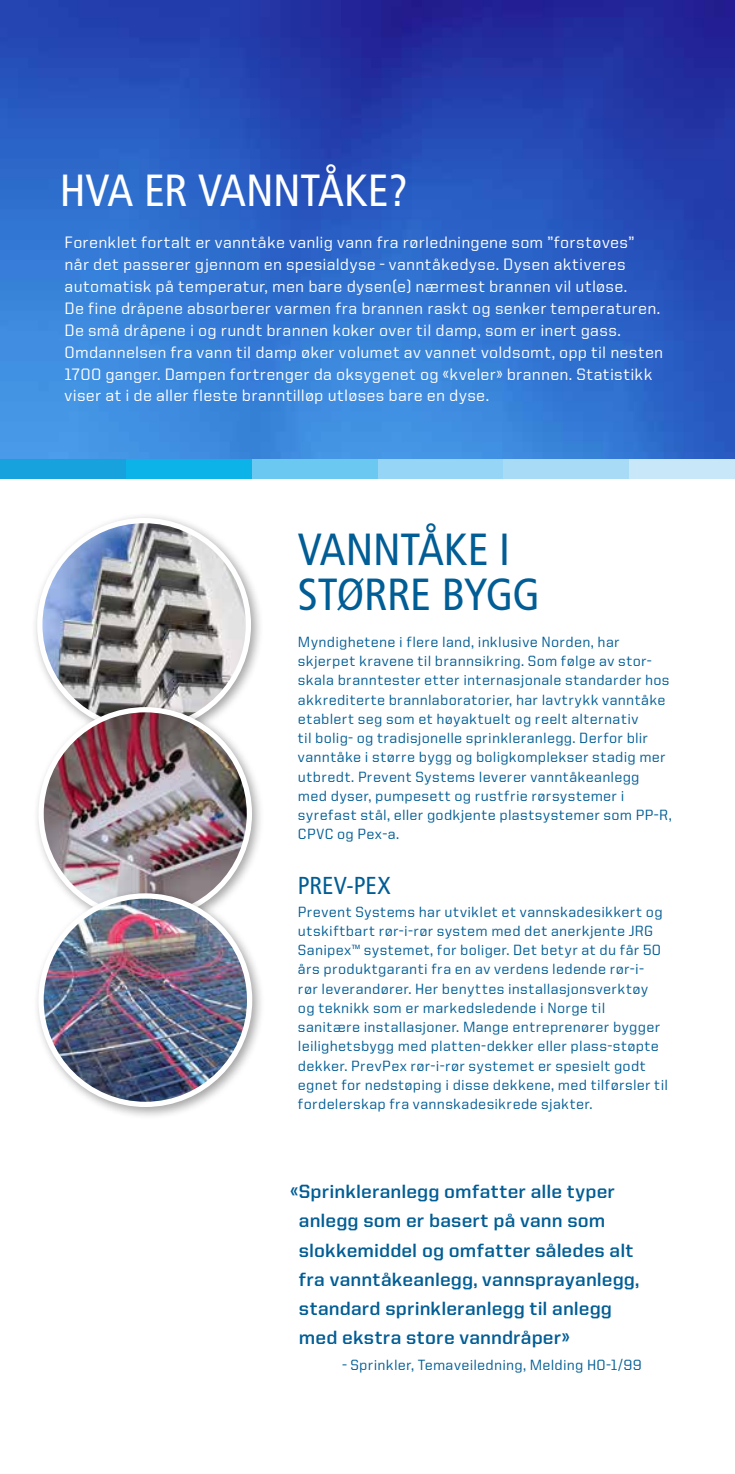
<style>
.page{position:relative;width:735px;height:1474px;background:#fff}
.page>*{position:absolute;margin:0;border:0;box-sizing:border-box;transform-origin:0 0}
.t1{font:condensed 44.98px/45.5px "Frutiger";letter-spacing:-.01em;color:#005d95}
.t2{font:condensed 44.98px "Frutiger";letter-spacing:-.005em;color:#fff}
.t3{font:condensed 24.5px "Frutiger";letter-spacing:-.005em;color:#005d95}
.t4{font:700 19.25px/29.1px "United Sans Reg";letter-spacing:.005em;color:#005d95}
.t5{font:500 16.62px/21.9px "United Sans Reg";letter-spacing:.015em;color:#fff}
.t6{font:500 14.88px/19.2px "United Sans Reg";letter-spacing:.02em;color:#005d95}
</style>
<div class="page">
<img style="left:0;top:0;width:734px;height:460px">
<div style="left:628px;top:460px;width:106px;height:19px;background:#c8e7f9"></div>
<div style="left:503px;top:460px;width:125px;height:19px;background:#a8dbf6"></div>
<div style="left:377px;top:460px;width:126px;height:19px;background:#96d5f5"></div>
<div style="left:251px;top:460px;width:126px;height:19px;background:#6bc8f0"></div>
<div style="left:126px;top:460px;width:125px;height:19px;background:#0cb3e9"></div>
<div style="left:0;top:460px;width:126px;height:19px;background:#17a2dd"></div>
<div style="left:31px;top:512px;width:233px;height:232px;background:#000;opacity:.36"></div>
<img style="left:41px;top:520px;width:207px;height:181px">
<div style="left:32px;top:701px;width:233px;height:232px;background:#000;opacity:.36"></div>
<img style="left:41px;top:709px;width:208px;height:208px;border-radius:104px">
<div style="left:32px;top:887px;width:233px;height:232px;background:#000;opacity:.36"></div>
<img style="left:41px;top:896px;width:208px;height:208px;border-radius:104px">
<div style="left:38px;top:893px;width:214px;height:214px;border:5px solid #fff;border-radius:50%"></div>
<h1 class="t2" style="left:60px;top:164px;width:349px">HVA ER VANNTÅKE?</h1>
<p class="t5" style="left:65px;top:231px;width:600px">Forenklet fortalt er vanntåke vanlig vann fra rørledningene som ”forstøves”<br>når det passerer gjennom en spesialdyse - vanntåkedyse. Dysen aktiveres automatisk på temperatur, men bare dysen(e) nærmest brannen vil utløse.<br>De fine dråpene absorberer varmen fra brannen raskt og senker temperaturen.<br>De små dråpene i og rundt brannen koker over til damp, som er inert gass.<br>Omdannelsen fra vann til damp øker volumet av vannet voldsomt, opp til nesten 1700 ganger. Dampen fortrenger da oksygenet og «kveler» brannen. Statistikk viser at i de aller fleste branntilløp utløses bare en dyse.</p>
<h1 class="t1" style="left:298px;top:526px;width:243px">VANNTÅKE I<br>STØRRE BYGG</h1>
<p class="t6" style="left:298px;top:632px;width:375px">Myndighetene i flere land, inklusive Norden, har skjerpet kravene til brannsikring. Som følge av stor&shy;skala branntester etter internasjonale standarder hos akkrediterte brannlaboratorier, har lavtrykk vanntåke etablert seg som et høyaktuelt og reelt alternativ<br>til bolig- og tradisjonelle sprinkleranlegg. Derfor blir vanntåke i større bygg og boligkomplekser stadig mer utbredt. Prevent Systems leverer vanntåkeanlegg med dyser, pumpesett og rustfrie rørsystemer i syrefast stål, eller godkjente plastsystemer som PP-R, CPVC og Pex-a.</p>
<h2 class="t3" style="left:298px;top:871px;width:94px">PREV-PEX</h2>
<p class="t6" style="left:298px;top:901px;width:371px">Prevent Systems har utviklet et vannskadesikkert og utskiftbart rør-i-rør system med det anerkjente JRG Sanipex™ systemet, for boliger. Det betyr at du får 50 års produktgaranti fra en av verdens ledende rør-i-<br>rør leverandører. Her benyttes installasjonsverktøy og teknikk som er markedsledende i Norge til sanitære installasjoner. Mange entreprenører bygger leilighetsbygg med platten-dekker eller plass-støpte dekker. PrevPex rør-i-rør systemet er spesielt godt egnet for nedstøping i disse dekkene, med tilførsler til fordelerskap fra vannskadesikrede sjakter.</p>
<p class="t4" style="left:299px;top:1176px;width:342px;text-indent:-8px">«Sprinkleranlegg omfatter alle typer anlegg som er basert på vann som slokkemiddel og omfatter således alt fra vanntåkeanlegg, vannsprayanlegg, standard sprinkleranlegg til anlegg med ekstra store vanndråper»</p>
<p class="t6" style="left:342px;top:1355px;width:301px">- Sprinkler, Temaveiledning, Melding HO-1/99</p>
</div>
